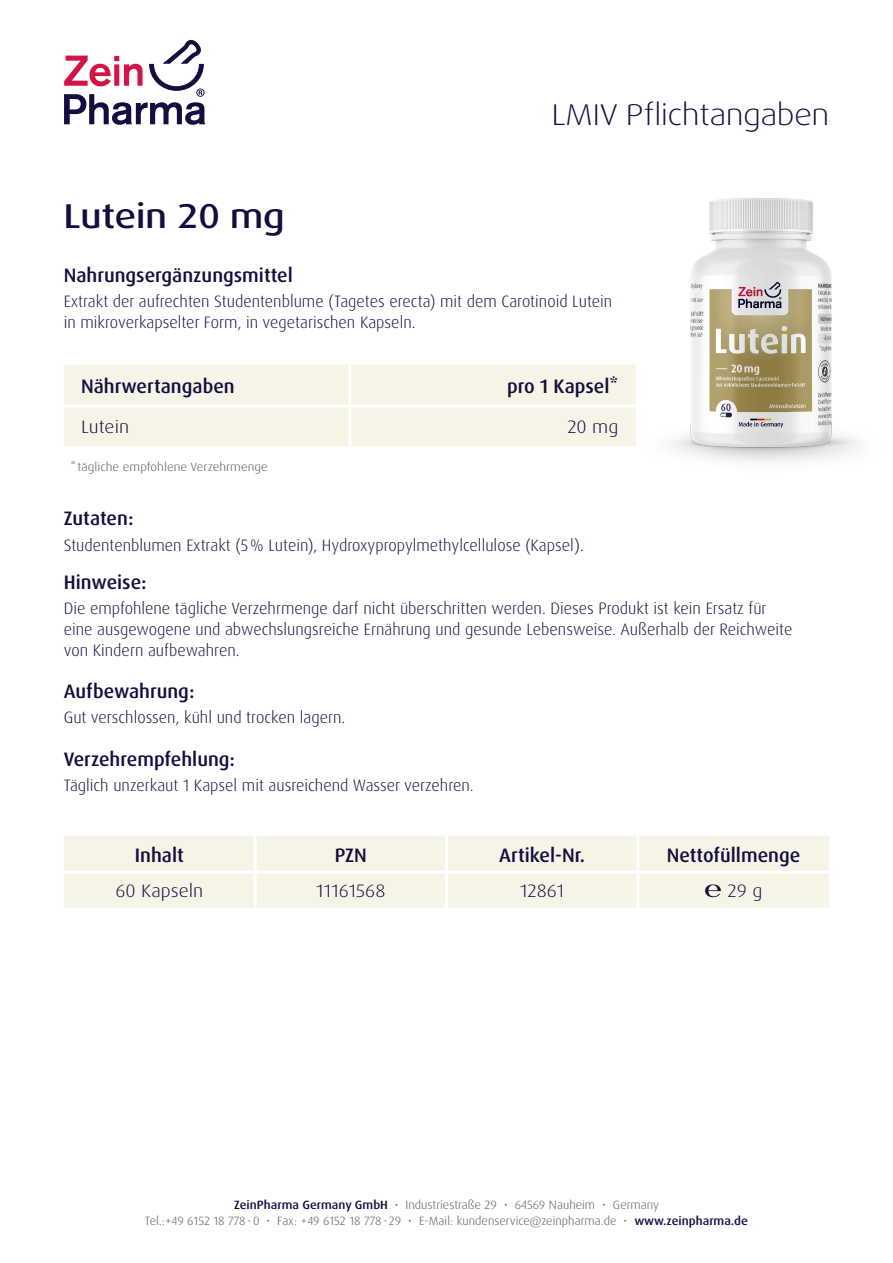
<style>
.page{position:relative;width:893px;height:1263px;background:#fff}
.page>*{position:absolute;margin:0;border:0;box-sizing:border-box;transform-origin:0 0}
.t1{font:500 expanded 34.5px "Dax Pro";color:#140d40}
.t2{font:300 expanded 30px "Dax Pro";color:#140d40}
.t3{font:500 19.5px "Dax Pro";color:#140d40}
.t4{font:300 18px "Dax Pro";color:#140d40;scale:1.1 1}
.t5{font:300 16.5px/21px "Dax Pro";color:#140d40}
.t6{font:300 12px/16.5px "Dax Pro";color:#57585a;text-align:center;scale:1.05 1}
.t7{font:300 12px "Dax Pro";color:#57585a;scale:1.1 1}
.s1{font-weight:500;color:#140d40}
</style>
<div class="page">
<svg style="left:64px;top:39px;width:142px;height:86px"></svg>
<div style="left:64px;top:365px;width:440px;height:81px;background:#f6f3e7"></div>
<hr style="left:348px;top:365px;width:3px;height:39px;background:#fff">
<hr style="left:64px;top:404px;width:286px;height:3px;background:#fff">
<hr style="left:350px;top:404px;width:286px;height:3px;background:#fff">
<hr style="left:348px;top:407px;width:3px;height:39px;background:#fff">
<img style="left:504px;top:198px;width:355px;height:263px">
<div style="left:64px;top:836px;width:765px;height:71px;background:#f6f3e7"></div>
<hr style="left:254px;top:836px;width:3px;height:35px;background:#fff">
<hr style="left:445px;top:836px;width:3px;height:35px;background:#fff">
<hr style="left:636px;top:836px;width:3px;height:35px;background:#fff">
<hr style="left:64px;top:871px;width:191px;height:3px;background:#fff">
<hr style="left:255px;top:871px;width:191px;height:3px;background:#fff">
<hr style="left:254px;top:874px;width:3px;height:33px;background:#fff">
<hr style="left:446px;top:871px;width:192px;height:3px;background:#fff">
<hr style="left:445px;top:874px;width:3px;height:33px;background:#fff">
<hr style="left:638px;top:871px;width:191px;height:3px;background:#fff">
<hr style="left:636px;top:874px;width:3px;height:33px;background:#fff">
<h2 class="t2" style="left:552px;top:96px;width:279px">LMIV Pflichtangaben</h2>
<h1 class="t1" style="left:64px;top:194px;width:222px">Lutein 20 mg</h1>
<p class="t3" style="left:64px;top:262px;width:231px">Nahrungsergänzungsmittel</p>
<p class="t5" style="left:64px;top:291px;width:550px">Extrakt der aufrechten Studentenblume (Tagetes erecta) mit dem Carotinoid Lutein in mikroverkapselter Form, in vegetarischen Kapseln.</p>
<p class="t3" style="left:81px;top:374px;width:155px">Nährwertangaben</p>
<p class="t3" style="left:507px;top:374px;width:113px">pro 1 Kapsel*</p>
<p class="t4" style="left:81px;top:415px;width:45px">Lutein</p>
<p class="t4" style="left:567px;top:415px;width:48px">20 mg</p>
<p class="t7" style="left:70px;top:459px;width:181px">* tägliche empfohlene Verzehrmenge</p>
<p class="t3" style="left:64px;top:506px;width:71px">Zutaten:</p>
<p class="t5" style="left:64px;top:534px;width:521px">Studentenblumen Extrakt (5% Lutein), Hydroxypropylmethylcellulose (Kapsel).</p>
<p class="t3" style="left:64px;top:569px;width:84px">Hinweise:</p>
<p class="t5" style="left:64px;top:598px;width:730px">Die empfohlene tägliche Verzehrmenge darf nicht überschritten werden. Dieses Produkt ist kein Ersatz für eine ausgewogene und abwechslungsreiche Ernährung und gesunde Lebensweise. Außerhalb der Reichweite von Kindern aufbewahren.</p>
<p class="t3" style="left:64px;top:679px;width:132px">Aufbewahrung:</p>
<p class="t5" style="left:64px;top:707px;width:283px">Gut verschlossen, kühl und trocken lagern.</p>
<p class="t3" style="left:64px;top:746px;width:173px">Verzehrempfehlung:</p>
<p class="t5" style="left:64px;top:775px;width:412px">Täglich unzerkaut 1 Kapsel mit ausreichend Wasser verzehren.</p>
<p class="t3" style="left:135px;top:842px;width:50px">Inhalt</p>
<p class="t3" style="left:335px;top:842px;width:34px">PZN</p>
<p class="t3" style="left:499px;top:842px;width:87px">Artikel-Nr.</p>
<p class="t3" style="left:667px;top:842px;width:135px">Nettofüllmenge</p>
<p class="t4" style="left:115px;top:879px;width:81px">60 Kapseln</p>
<p class="t4" style="left:316px;top:879px;width:64px">11161568</p>
<p class="t4" style="left:520px;top:879px;width:42px">12861</p>
<p class="t4" style="left:705px;top:879px;width:54px">℮ 29 g</p>
<p class="t6" style="left:145px;top:1196px;width:576px"><span class="s1">ZeinPharma Germany GmbH</span> • Industriestraße 29 • 64569 Nauheim • Germany<br>Tel.:+49 6152 18 778-0 • Fax: +49 6152 18 778- 29 • E-Mail: kundenservice@zeinpharma.de • <span class="s1">www.zeinpharma.de</span></p>
</div>
